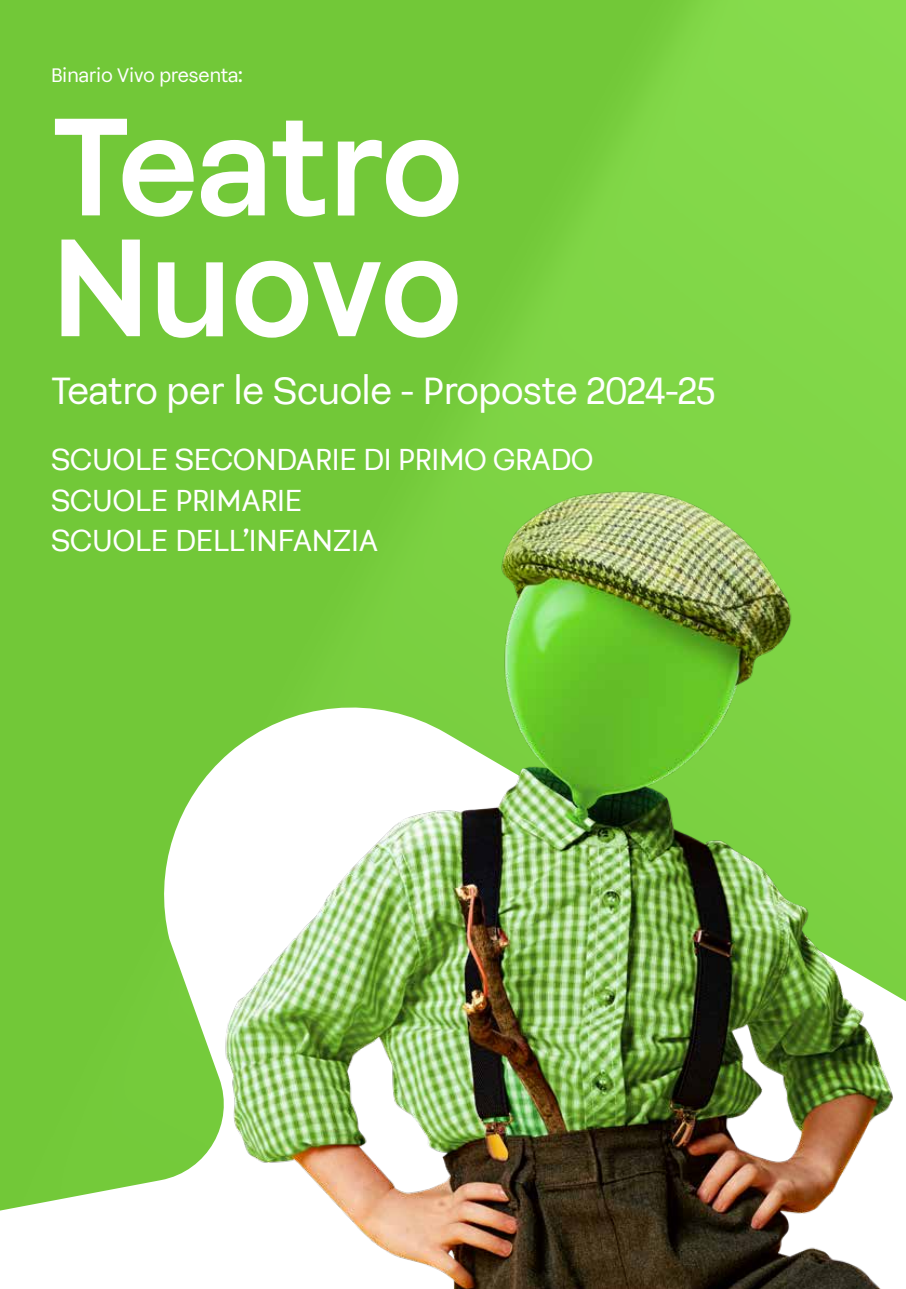
<style>
.page{position:relative;width:906px;height:1289px;background:#fff}
.page>*{position:absolute;margin:0;border:0;box-sizing:border-box;transform-origin:0 0}
.t1{font:600 134.1px/120.8px "Sinteca";letter-spacing:-.015em;color:#fff}
.t2{font:37.5px "Sinteca";color:#fff}
.t3{font:30px/40.5px "Sinteca";color:#fff}
.t4{font:19.35px "Sinteca";color:#fff}
</style>
<div class="page">
<img style="left:0;top:0;width:906px;height:692px">
<div style="left:0;top:692px;width:189px;height:519px;background:#72c838"></div>
<img style="left:189px;top:473px;width:717px;height:815px">
<p class="t4" style="left:51px;top:64px;width:193px">Binario Vivo presenta:</p>
<h1 class="t1" style="left:51px;top:116px;width:413px">Teatro<br>Nuovo</h1>
<p class="t2" style="left:51px;top:369px;width:665px">Teatro per le Scuole - Proposte 2024-25</p>
<p class="t3" style="left:51px;top:441px;width:544px">SCUOLE SECONDARIE DI PRIMO GRADO<br>SCUOLE PRIMARIE<br>SCUOLE DELL’INFANZIA</p>
</div>
